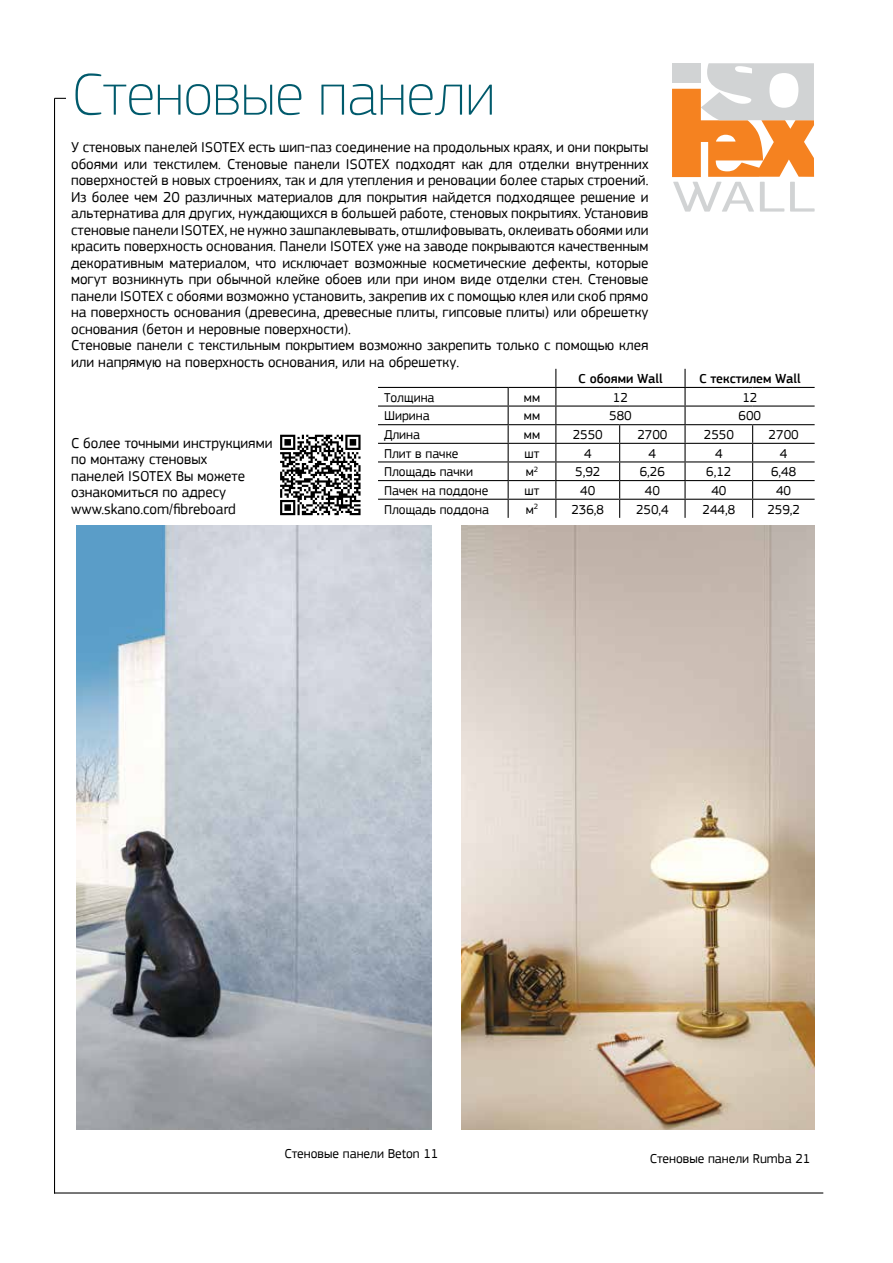
<style>
.page{position:relative;width:893px;height:1263px;background:#fff}
.page>*{position:absolute;margin:0;border:0;box-sizing:border-box;transform-origin:0 0}
.t1{font:100 61.5px "PF Square Sans Pro";color:#005a6c}
.t2{font:15px/16.5px "PF Square Sans Pro";color:#000}
.t3{font:13.5px "PF Square Sans Pro";color:#000}
.t4{font:500 13.5px "PF Square Sans Pro";color:#000}
</style>
<div class="page">
<hr style="left:54px;top:98px;width:1px;height:1095px;background:#000">
<hr style="left:378px;top:405px;width:130px;height:2px;background:#000">
<hr style="left:508px;top:405px;width:48px;height:2px;background:#000">
<hr style="left:556px;top:405px;width:64px;height:2px;background:#000">
<hr style="left:620px;top:405px;width:65px;height:2px;background:#000">
<hr style="left:685px;top:405px;width:68px;height:2px;background:#000">
<hr style="left:753px;top:405px;width:62px;height:2px;background:#000">
<hr style="left:378px;top:424px;width:130px;height:1px;background:#000">
<hr style="left:508px;top:424px;width:48px;height:1px;background:#000">
<hr style="left:556px;top:424px;width:64px;height:1px;background:#000">
<hr style="left:620px;top:424px;width:65px;height:1px;background:#000">
<hr style="left:685px;top:424px;width:68px;height:1px;background:#000">
<hr style="left:753px;top:424px;width:62px;height:1px;background:#000">
<hr style="left:378px;top:443px;width:130px;height:1px;background:#000">
<hr style="left:508px;top:443px;width:48px;height:1px;background:#000">
<hr style="left:556px;top:443px;width:64px;height:1px;background:#000">
<hr style="left:620px;top:443px;width:65px;height:1px;background:#000">
<hr style="left:685px;top:443px;width:68px;height:1px;background:#000">
<hr style="left:753px;top:443px;width:62px;height:1px;background:#000">
<hr style="left:378px;top:461px;width:130px;height:1px;background:#000">
<hr style="left:508px;top:461px;width:48px;height:1px;background:#000">
<hr style="left:556px;top:461px;width:64px;height:1px;background:#000">
<hr style="left:620px;top:461px;width:65px;height:1px;background:#000">
<hr style="left:685px;top:461px;width:68px;height:1px;background:#000">
<hr style="left:753px;top:461px;width:62px;height:1px;background:#000">
<hr style="left:378px;top:480px;width:130px;height:1px;background:#000">
<hr style="left:508px;top:480px;width:48px;height:1px;background:#000">
<hr style="left:556px;top:480px;width:64px;height:1px;background:#000">
<hr style="left:620px;top:480px;width:65px;height:1px;background:#000">
<hr style="left:685px;top:480px;width:68px;height:1px;background:#000">
<hr style="left:753px;top:480px;width:62px;height:1px;background:#000">
<hr style="left:378px;top:499px;width:130px;height:1px;background:#000">
<hr style="left:508px;top:499px;width:48px;height:1px;background:#000">
<svg style="left:508px;top:388px;width:1px;height:130px"></svg>
<hr style="left:556px;top:499px;width:64px;height:1px;background:#000">
<svg style="left:555px;top:369px;width:1px;height:149px"></svg>
<hr style="left:620px;top:499px;width:65px;height:1px;background:#000">
<hr style="left:685px;top:499px;width:68px;height:1px;background:#000">
<hr style="left:753px;top:499px;width:62px;height:1px;background:#000">
<svg style="left:619px;top:425px;width:1px;height:93px"></svg>
<svg style="left:752px;top:425px;width:1px;height:93px"></svg>
<svg style="left:684px;top:369px;width:2px;height:149px"></svg>
<hr style="left:378px;top:387px;width:130px;height:1px;background:#000">
<hr style="left:508px;top:387px;width:48px;height:1px;background:#000">
<hr style="left:556px;top:387px;width:64px;height:1px;background:#000">
<hr style="left:620px;top:387px;width:65px;height:1px;background:#000">
<hr style="left:685px;top:387px;width:68px;height:1px;background:#000">
<hr style="left:753px;top:387px;width:62px;height:1px;background:#000">
<svg style="left:672px;top:63px;width:143px;height:149px"></svg>
<svg style="left:280px;top:434px;width:81px;height:82px"></svg>
<svg style="left:280px;top:435px;width:81px;height:80px"></svg>
<img style="left:76px;top:525px;width:355px;height:605px">
<img style="left:461px;top:525px;width:354px;height:605px">
<hr style="left:54px;top:1192px;width:769px;height:1px;background:#000">
<h1 class="t1" style="left:71px;top:58px;width:425px">Стеновые панели</h1>
<p class="t2" style="left:71px;top:139px;width:579px">У стеновых панелей ISOTEX есть шип-паз соединение на продольных краях, и они покрыты обоями или текстилем. Стеновые панели ISOTEX подходят как для отделки внутренних поверхностей в новых строениях, так и для утепления и реновации более старых строений.<br>Из более чем 20 различных материалов для покрытия найдется подходящее решение и альтернатива для других, нуждающихся в большей работе, стеновых покрытиях. Установив стеновые панели ISOTEX, не нужно зашпаклевывать, отшлифовывать, оклеивать обоями или красить поверхность основания. Панели ISOTEX уже на заводе покрываются качественным декоративным материалом, что исключает возможные косметические дефекты, которые могут возникнуть при обычной клейке обоев или при ином виде отделки стен. Стеновые панели ISOTEX с обоями возможно установить, закрепив их с помощью клея или скоб прямо на поверхность основания (древесина, древесные плиты, гипсовые плиты) или обрешетку основания (бетон и неровные поверхности).<br>Стеновые панели с текстильным покрытием возможно закрепить только с помощью клея или напрямую на поверхность основания, или на обрешетку.</p>
<p class="t2" style="left:71px;top:434px;width:203px">С более точными инструкциями по монтажу стеновых<br>панелей ISOTEX Вы можете ознакомиться по адресу www.skano.com/fibreboard</p>
<p class="t4" style="left:578px;top:371px;width:86px">С обоями Wall</p>
<p class="t4" style="left:699px;top:371px;width:103px">С текстилем Wall</p>
<p class="t3" style="left:384px;top:389px;width:52px">Толщина</p>
<p class="t3" style="left:524px;top:389px;width:18px">мм</p>
<p class="t3" style="left:613px;top:389px;width:17px">12</p>
<p class="t3" style="left:742px;top:389px;width:17px">12</p>
<p class="t3" style="left:384px;top:408px;width:47px">Ширина</p>
<p class="t3" style="left:524px;top:408px;width:18px">мм</p>
<p class="t3" style="left:609px;top:408px;width:24px">580</p>
<p class="t3" style="left:739px;top:408px;width:24px">600</p>
<p class="t3" style="left:384px;top:427px;width:38px">Длина</p>
<p class="t3" style="left:524px;top:427px;width:18px">мм</p>
<p class="t3" style="left:573px;top:427px;width:32px">2550</p>
<p class="t3" style="left:637px;top:427px;width:32px">2700</p>
<p class="t3" style="left:704px;top:427px;width:32px">2550</p>
<p class="t3" style="left:769px;top:427px;width:32px">2700</p>
<p class="t3" style="left:384px;top:445px;width:76px">Плит в пачке</p>
<p class="t3" style="left:525px;top:445px;width:16px">шт</p>
<p class="t3" style="left:584px;top:445px;width:9px">4</p>
<p class="t3" style="left:649px;top:445px;width:9px">4</p>
<p class="t3" style="left:715px;top:445px;width:9px">4</p>
<p class="t3" style="left:780px;top:445px;width:9px">4</p>
<p class="t3" style="left:384px;top:464px;width:90px">Площадь пачки</p>
<p class="t3" style="left:526px;top:464px;width:14px">м<sup>2</sup></p>
<p class="t3" style="left:575px;top:464px;width:27px">5,92</p>
<p class="t3" style="left:640px;top:464px;width:27px">6,26</p>
<p class="t3" style="left:706px;top:464px;width:27px">6,12</p>
<p class="t3" style="left:771px;top:464px;width:27px">6,48</p>
<p class="t3" style="left:384px;top:483px;width:106px">Пачек на поддоне</p>
<p class="t3" style="left:525px;top:483px;width:16px">шт</p>
<p class="t3" style="left:580px;top:483px;width:17px">40</p>
<p class="t3" style="left:645px;top:483px;width:17px">40</p>
<p class="t3" style="left:711px;top:483px;width:17px">40</p>
<p class="t3" style="left:776px;top:483px;width:17px">40</p>
<p class="t3" style="left:384px;top:501px;width:107px">Площадь поддона</p>
<p class="t3" style="left:526px;top:501px;width:14px">м<sup>2</sup></p>
<p class="t3" style="left:571px;top:501px;width:34px">236,8</p>
<p class="t3" style="left:636px;top:501px;width:34px">250,4</p>
<p class="t3" style="left:702px;top:501px;width:34px">244,8</p>
<p class="t3" style="left:767px;top:501px;width:34px">259,2</p>
<p class="t3" style="left:284px;top:1146px;width:155px">стеновые панели Beton 11</p>
<p class="t3" style="left:650px;top:1150px;width:162px">стеновые панели Rumba 21</p>
</div>
